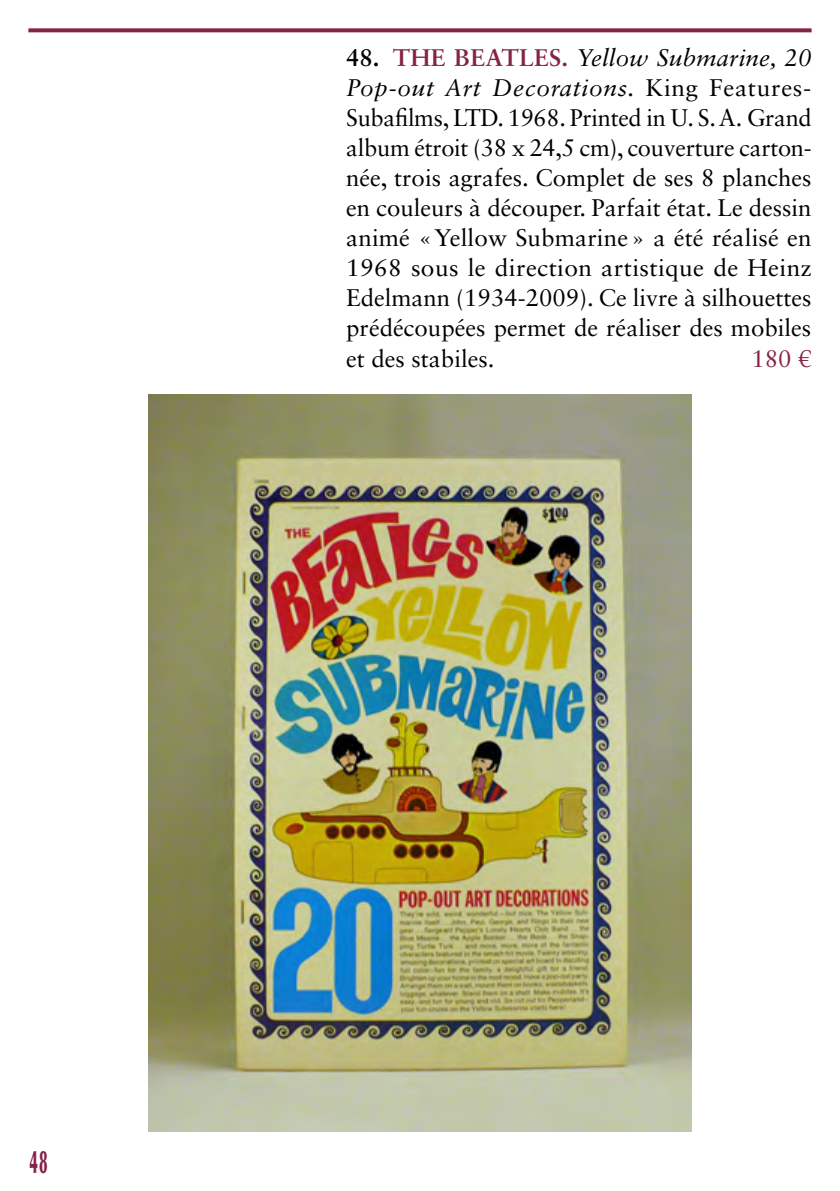
<style>
.page{position:relative;width:840px;height:1191px;background:#fff}
.page>*{position:absolute;margin:0;border:0;box-sizing:border-box;transform-origin:0 0}
.t1{font:900 32px "Optima LT Std";color:#852347;scale:.5 1}
.t2{font:24px/30px "Sabon LT Std";color:#000;text-align:justify}
.t3{font:24px "Sabon LT Std";color:#852347}
.s1{font-weight:700}
.s2{font-weight:700;color:#852347}
.s3{font-style:italic}
</style>
<div class="page">
<svg style="left:28px;top:28px;width:783px;height:4px;fill:#852347"></svg>
<img style="left:148px;top:394px;width:543px;height:737px">
<p class="t2" style="left:346px;top:43px;width:467px"><span class="s1">48.</span> <span class="s2">THE BEATLES.</span> <span class="s3">Yellow Submarine, 20<br>Pop-out Art Decorations.</span> King Features-Subafilms, LTD. 1968. Printed in U. S. A. Grand album étroit (38 x 24,5 cm), couverture carton&shy;née, trois agrafes. Complet de ses 8 planches en couleurs à découper. Parfait état. Le dessin animé «Yellow Submarine» a été réalisé en 1968 sous le direction artistique de Heinz Edelmann (1934-2009). Ce livre à silhouettes prédécoupées permet de réaliser des mobiles et des stabiles.</p>
<p class="t3" style="left:751px;top:344px;width:62px">180 €</p>
<h1 class="t1" style="left:30px;top:1143px;width:37px">48</h1>
</div>
